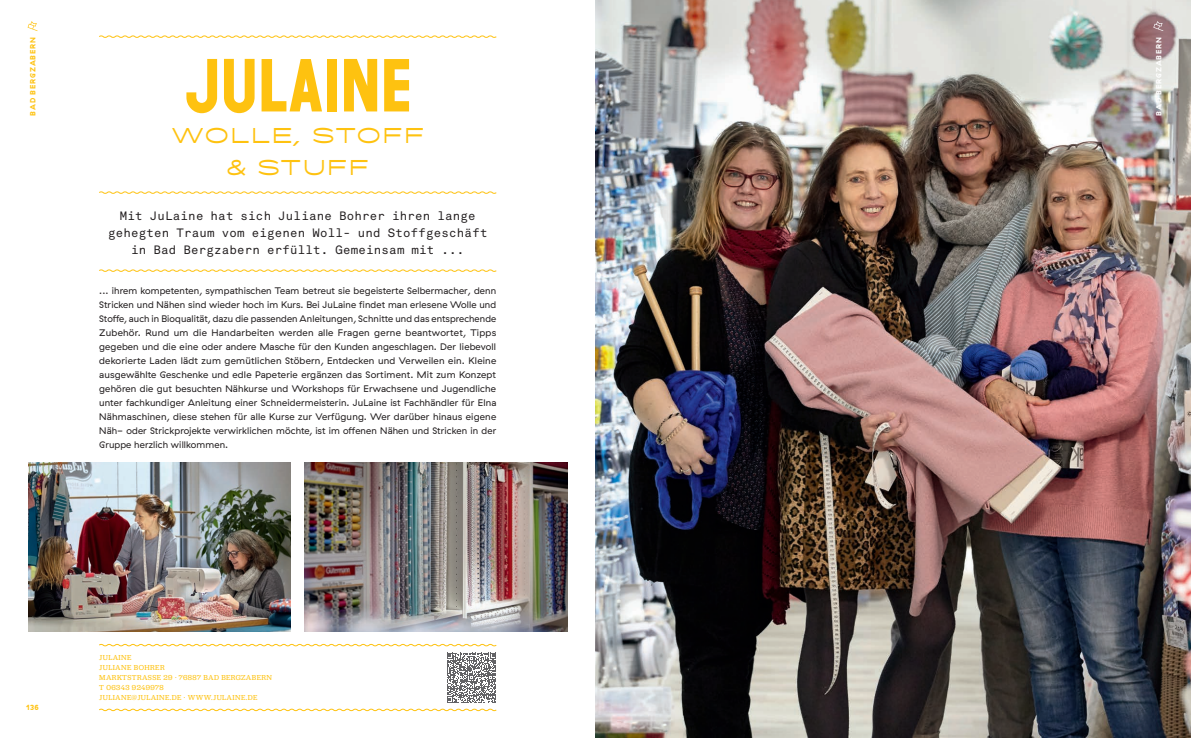
<style>
.page{position:relative;width:1191px;height:738px;background:#fff}
.page>*{position:absolute;margin:0;border:0;box-sizing:border-box;transform-origin:0 0}
.t1{font:70px "Wilma Base";letter-spacing:-.03em;color:#fec210;scale:.96 1}
.t2{font:20px/31.5px "Ace Lift";letter-spacing:.125em;color:#fec210;text-align:center}
.t3{font:12px/17px "Akkurat Std Mono";letter-spacing:.02em;color:#231f20;text-align:center}
.t4{font:9.5px/14px "GT Haptik";letter-spacing:.015em;color:#231f20;text-align:justify}
.t5{font:7.5px/10px "Jubilat";letter-spacing:.055em;color:#fec210}
.t6{font:700 7.5px "GT Haptik";letter-spacing:.115em;color:#fec210}
.t7{font:700 7.5px "GT Haptik";letter-spacing:.115em;color:#fff}
</style>
<div class="page">
<img style="left:595px;top:0;width:596px;height:737px">
<svg style="left:1153px;top:21px;width:10px;height:10px"></svg>
<svg style="left:99px;top:35px;width:398px;height:3px"></svg>
<svg style="left:99px;top:191px;width:398px;height:3px"></svg>
<svg style="left:99px;top:269px;width:398px;height:3px"></svg>
<svg style="left:99px;top:643px;width:398px;height:3px"></svg>
<svg style="left:99px;top:652px;width:398px;height:59px"></svg>
<svg style="left:28px;top:21px;width:10px;height:10px"></svg>
<img style="left:28px;top:462px;width:263px;height:169px">
<img style="left:305px;top:462px;width:262px;height:169px">
<p class="t6" style="left:28px;top:116px;width:80px;rotate:-90deg">BAD BERGZABERN</p>
<p class="t1" style="left:182px;top:41px;width:243px">JULAINE</p>
<p class="t2" style="left:172px;top:120px;width:253px">WOLLE, STOFF &amp; STUFF</p>
<p class="t3" style="left:108px;top:207px;width:381px">Mit JuLaine hat sich Juliane Bohrer ihren lange gehegten Traum vom eigenen Woll- und Stoffgeschäft in Bad Bergzabern erfüllt. Gemeinsam mit ...</p>
<p class="t4" style="left:99px;top:283px;width:398px">... ihrem kompetenten, sympathischen Team betreut sie begeisterte Selbermacher, denn Stricken und Nähen sind wieder hoch im Kurs. Bei JuLaine findet man erlesene Wolle und Stoffe, auch in Bioqualität, dazu die passenden Anleitungen, Schnitte und das entsprechende Zubehör. Rund um die Handarbeiten werden alle Fragen gerne beantwortet, Tipps gegeben und die eine oder andere Masche für den Kunden angeschlagen. Der liebevoll dekorierte Laden lädt zum gemütlichen Stöbern, Entdecken und Verweilen ein. Kleine ausgewählte Geschenke und edle Papeterie ergänzen das Sortiment. Mit zum Konzept gehören die gut besuchten Nähkurse und Workshops für Erwachsene und Jugendliche unter fachkundiger Anleitung einer Schneidermeisterin. JuLaine ist Fachhändler für Elna Nähmaschinen, diese stehen für alle Kurse zur Verfügung. Wer darüber hinaus eigene Näh- oder Strickprojekte verwirklichen möchte, ist im offenen Nähen und Stricken in der Gruppe herzlich willkommen.</p>
<p class="t6" style="left:26px;top:701px;width:14px">136</p>
<p class="t5" style="left:99px;top:652px;width:174px">JULAINE<br>JULIANE BOHRER<br>MARKTSTRASSE 29 · 76887 BAD BERGZABERN<br>T 06343 9249978<br>JULIANE@JULAINE.DE · WWW.JULAINE.DE</p>
<p class="t7" style="left:1154px;top:116px;width:80px;rotate:-90deg">BAD BERGZABERN</p>
</div>
